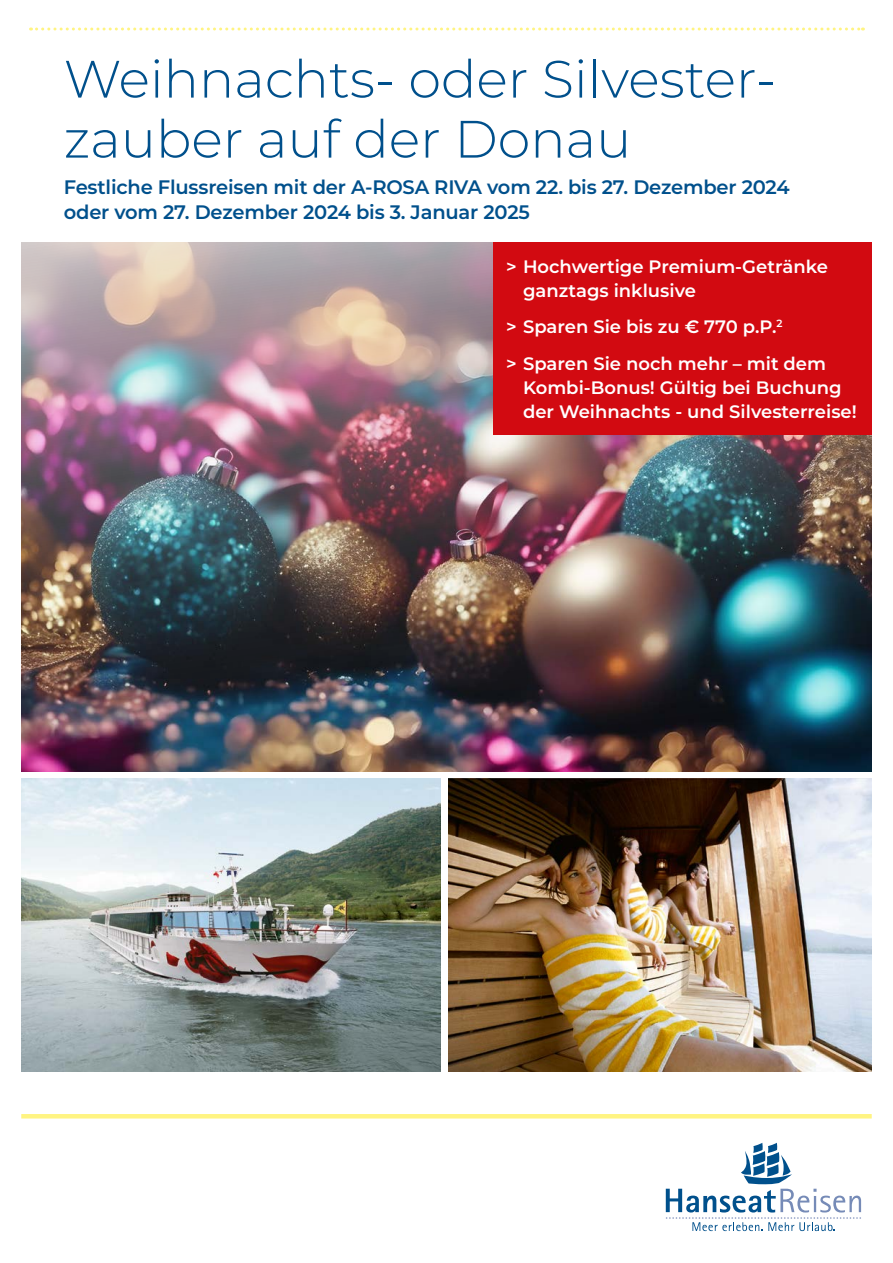
<style>
.page{position:relative;width:893px;height:1263px;background:#fff}
.page>*{position:absolute;margin:0;border:0;box-sizing:border-box;transform-origin:0 0}
.t1{font:300 52.5px/60px "Montserrat";color:#00508c}
.t2{font:600 19.5px/25.5px "Montserrat";letter-spacing:-.01em;color:#00508c}
.t3{font:600 18px/24px "Montserrat";color:#fff}
</style>
<div class="page">
<svg style="left:31px;top:28px;width:832px;height:3px"></svg>
<hr style="left:21px;top:1114px;width:851px;height:4px;background:#fff482">
<svg style="left:666px;top:1143px;width:195px;height:88px"></svg>
<img style="left:449px;top:778px;width:423px;height:293px">
<img style="left:21px;top:778px;width:419px;height:293px">
<img style="left:21px;top:242px;width:851px;height:530px">
<div style="left:493px;top:242px;width:379px;height:193px;background:#d20a11"></div>
<h1 class="t1" style="left:64px;top:47px;width:714px">Weihnachts- oder Silvester&shy;zauber auf der Donau</h1>
<p class="t2" style="left:64px;top:173px;width:727px">Festliche Flussreisen mit der A-ROSA RIVA vom 22. bis 27. Dezember 2024 oder vom 27. Dezember 2024 bis 3. Januar 2025</p>
<p class="t3" style="left:523px;top:253px;width:306px;text-indent:-17px">&gt; Hochwertige Premium-Getränke ganztags inklusive</p>
<p class="t3" style="left:506px;top:308px;width:322px;line-height:36.8px">&gt; Sparen Sie bis zu € 770 p.P.<sup>2<br></sup>&gt; Sparen Sie noch mehr – mit dem</p>
<p class="t3" style="left:523px;top:375px;width:335px">Kombi-Bonus! Gültig bei Buchung der Weihnachts - und Silvesterreise!</p>
</div>
